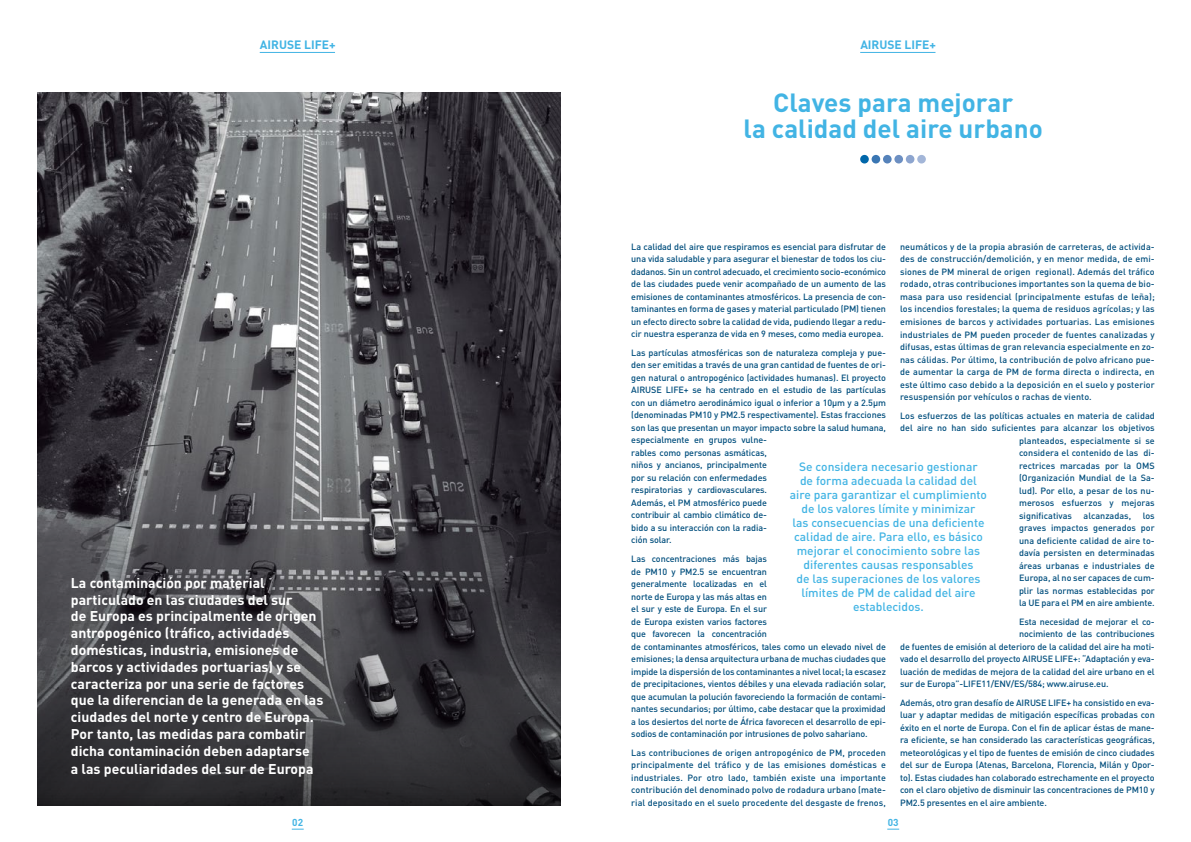
<style>
.page{position:relative;width:1191px;height:842px;background:#fff}
.page>*{position:absolute;margin:0;border:0;box-sizing:border-box;transform-origin:0 0}
.t1{font:700 26px/26px "DIN Pro";color:#42b4e4;text-align:center}
.t2{font:700 14px/16.9px "DIN Pro";color:#fff}
.t3{font:500 12px/14px "DIN Pro";color:#42b4e4;text-align:center}
.t4{font:700 12px "DIN Pro";color:#42b4e4}
.t5{font:700 10px "DIN Pro";color:#42b4e4}
.t6{font:500 9px/12.5px "DIN Pro";letter-spacing:-.01em;color:#004e7d;text-align:justify}
</style>
<div class="page">
<svg style="left:292px;top:829px;width:12px;height:1px"></svg>
<svg style="left:887px;top:829px;width:12px;height:1px"></svg>
<svg style="left:37px;top:93px;width:523px;height:713px;background:#49484d"></svg>
<hr style="left:260px;top:52px;width:75px;height:1px;background:#42b4e4">
<hr style="left:860px;top:52px;width:75px;height:1px;background:#42b4e4">
<div style="left:860px;top:155px;width:8px;height:8px;background:#0067aa;border-radius:50%"></div>
<div style="left:871px;top:155px;width:9px;height:8px;background:#3a76b3;border-radius:50%"></div>
<div style="left:883px;top:155px;width:8px;height:8px;background:#5582ba;border-radius:50%"></div>
<div style="left:894px;top:155px;width:9px;height:8px;background:#6c8fc2;border-radius:50%"></div>
<div style="left:905px;top:155px;width:9px;height:8px;background:#8da5cf;border-radius:50%"></div>
<div style="left:917px;top:155px;width:9px;height:8px;background:#a3b6d8;border-radius:50%"></div>
<h3 class="t4" style="left:260px;top:37px;width:77px">AIRUSE LIFE+</h3>
<h3 class="t4" style="left:860px;top:37px;width:77px">AIRUSE LIFE+</h3>
<p class="t2" style="left:71px;top:574px;width:254px">La contaminación por material particulado en las ciudades del sur<br>de Europa es principalmente de origen antropogénico (tráfico, actividades domésticas, industria, emisiones de barcos y actividades portuarias) y se caracteriza por una serie de factores que la diferencian de la generada en las ciudades del norte y centro de Europa.<br>Por tanto, las medidas para combatir dicha contaminación deben adaptarse<br>a las peculiaridades del sur de Europa</p>
<h1 class="t1" style="left:743px;top:89px;width:301px">Claves para mejorar<br>la calidad del aire urbano</h1>
<p class="t6" style="left:900px;top:240px;width:256px">neumáticos y de la propia abrasión de carreteras, de activida&shy;des de construcción/demolición, y en menor medida, de emi&shy;siones de PM mineral de origen regional). Además del tráfico rodado, otras contribuciones importantes son la quema de bio&shy;masa para uso residencial (principalmente estufas de leña); los incendios forestales; la quema de residuos agrícolas; y las emisiones de barcos y actividades portuarias. Las emisiones industriales de PM pueden proceder de fuentes canalizadas y difusas, estas últimas de gran relevancia especialmente en zo&shy;nas cálidas. Por último, la contribución de polvo africano pue&shy;de aumentar la carga de PM de forma directa o indirecta, en este último caso debido a la deposición en el suelo y posterior resuspensión por vehículos o rachas de viento.</p>
<p class="t6" style="left:900px;top:409px;width:256px">Los esfuerzos de las políticas actuales en materia de calidad</p>
<p class="t6" style="left:900px;top:421px;width:256px">del aire no han sido suficientes para alcanzar los objetivos</p>
<p class="t6" style="left:1019px;top:434px;width:137px">planteados, especialmente si se</p>
<p class="t6" style="left:1019px;top:446px;width:137px">considera el contenido de las di-</p>
<p class="t6" style="left:1019px;top:459px;width:137px">rectrices marcadas por la OMS</p>
<p class="t6" style="left:1019px;top:471px;width:137px">(Organización Mundial de la Sa-</p>
<p class="t6" style="left:1019px;top:484px;width:137px">lud). Por ello, a pesar de los nu-</p>
<p class="t6" style="left:1019px;top:496px;width:137px">merosos esfuerzos y mejoras</p>
<p class="t6" style="left:1019px;top:509px;width:55px">significativas</p>
<p class="t6" style="left:1083px;top:509px;width:49px">alcanzadas,</p>
<p class="t6" style="left:631px;top:240px;width:256px">La calidad del aire que respiramos es esencial para disfrutar de una vida saludable y para asegurar el bienestar de todos los ciu&shy;dadanos. Sin un control adecuado, el crecimiento socio-económico de las ciudades puede venir acompañado de un aumento de las emisiones de contaminantes atmosféricos. La presencia de con&shy;taminantes en forma de gases y material particulado (PM) tienen un efecto directo sobre la calidad de vida, pudiendo llegar a redu&shy;cir nuestra esperanza de vida en 9 meses, como media europea.</p>
<p class="t6" style="left:631px;top:346px;width:256px;text-align:left">Las partículas atmosféricas son de naturaleza compleja y pue&shy;den ser emitidas a través de una gran cantidad de fuentes de ori&shy;gen natural o antropogénico (actividades humanas). El proyecto AIRUSE LIFE+ se ha centrado en el estudio de las partículas con un diámetro aerodinámico igual o inferior a 10µm y a 2.5µm (denominadas PM10 y PM2.5 respectivamente). Estas fracciones son las que presentan un mayor impacto sobre la salud humana, especialmente en grupos vulne-<br>rables como personas asmáticas,<br>niños y ancianos, principalmente<br>por su relación con enfermedades<br>respiratorias y cardiovasculares.<br>Además, el PM atmosférico puede<br>contribuir al cambio climático de-<br>bido a su interacción con la radia-<br>ción solar.</p>
<p class="t6" style="left:631px;top:552px;width:256px;text-align:left">Las concentraciones más bajas<br>de PM10 y PM2.5 se encuentran<br>generalmente localizadas en el<br>norte de Europa y las más altas en<br>el sur y este de Europa. En el sur<br>de Europa existen varios factores<br>que favorecen la concentración<br>de contaminantes atmosféricos, tales como un elevado nivel de emisiones; la densa arquitectura urbana de muchas ciudades que impide la dispersión de los contaminantes a nivel local; la escasez de precipitaciones, vientos débiles y una elevada radiación solar, que acumulan la polución favoreciendo la formación de contami&shy;nantes secundarios; por último, cabe destacar que la proximidad a los desiertos del norte de África favorecen el desarrollo de epi&shy;sodios de contaminación por intrusiones de polvo sahariano.</p>
<p class="t6" style="left:631px;top:746px;width:256px">Las contribuciones de origen antropogénico de PM, proceden principalmente del tráfico y de las emisiones domésticas e industriales. Por otro lado, también existe una importante contribución del denominado polvo de rodadura urbano (mate&shy;rial depositado en el suelo procedente del desgaste de frenos,</p>
<p class="t3" style="left:790px;top:459px;width:199px">Se considera necesario gestionar<br>de forma adecuada la calidad del aire para garantizar el cumplimiento de los valores límite y minimizar<br>las consecuencias de una deficiente calidad de aire. Para ello, es básico mejorar el conocimiento sobre las diferentes causas responsables<br>de las superaciones de los valores límites de PM de calidad del aire establecidos.</p>
<p class="t6" style="left:1019px;top:509px;width:137px;text-indent:124px">los graves impactos generados por una deficiente calidad de aire to&shy;davía persisten en determinadas áreas urbanas e industriales de Europa, al no ser capaces de cum&shy;plir las normas establecidas por la UE para el PM en aire ambiente.</p>
<p class="t6" style="left:1019px;top:615px;width:137px">Esta necesidad de mejorar el co-</p>
<p class="t6" style="left:1019px;top:627px;width:137px">nocimiento de las contribuciones</p>
<p class="t6" style="left:900px;top:640px;width:256px">de fuentes de emisión al deterioro de la calidad del aire ha moti-</p>
<p class="t6" style="left:900px;top:652px;width:256px">vado el desarrollo del proyecto AIRUSE LIFE+: “Adaptación y eva-</p>
<p class="t6" style="left:900px;top:665px;width:256px">luación de medidas de mejora de la calidad del aire urbano en el</p>
<p class="t6" style="left:900px;top:677px;width:210px">sur de Europa”-LIFE11/ENV/ES/584; www.airuse.eu.</p>
<p class="t6" style="left:900px;top:696px;width:256px">Además, otro gran desafío de AIRUSE LIFE+ ha consistido en eva&shy;luar y adaptar medidas de mitigación específicas probadas con éxito en el norte de Europa. Con el fin de aplicar éstas de mane&shy;ra eficiente, se han considerado las características geográficas, meteorológicas y el tipo de fuentes de emisión de cinco ciudades del sur de Europa (Atenas, Barcelona, Florencia, Milán y Opor&shy;to). Estas ciudades han colaborado estrechamente en el proyecto con el claro objetivo de disminuir las concentraciones de PM10 y PM2.5 presentes en el aire ambiente.</p>
<p class="t5" style="left:292px;top:815px;width:12px">02</p>
<p class="t5" style="left:887px;top:815px;width:12px">03</p>
</div>
